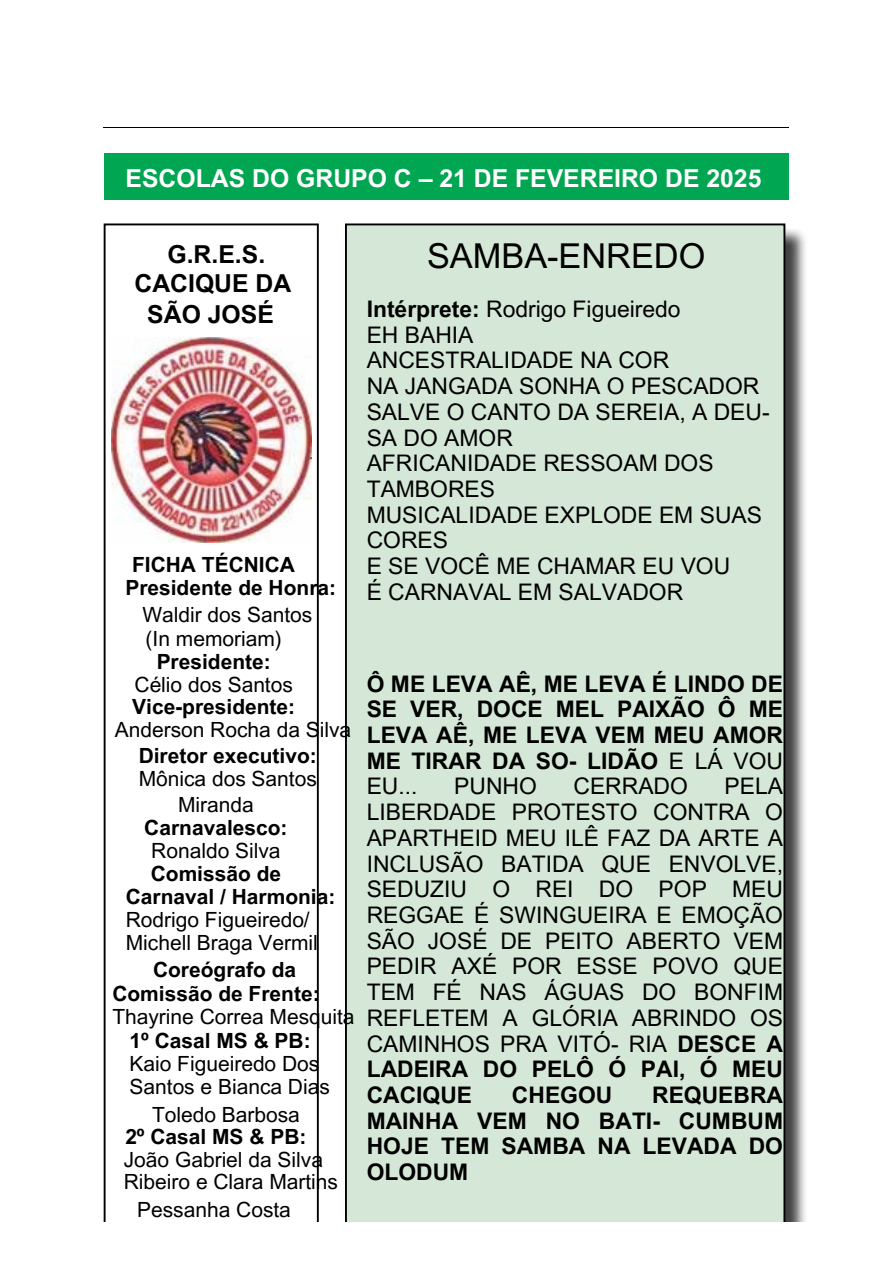
<style>
.page{position:relative;width:894px;height:1263px;background:#fff}
.page>*{position:absolute;margin:0;border:0;box-sizing:border-box;transform-origin:0 0}
.t1{font:34.35px "Arial MT Pro";color:#000}
.t2{font:700 24.75px "Arial MT Pro";color:#fff}
.t3{font:700 24.75px/28.5px "Arial MT Pro";color:#000;text-align:center}
.t4{font:22.8px/25.7px "Arial MT Pro";color:#000;text-align:justify}
.t5{font:700 22.8px/25.7px "Arial MT Pro";color:#000;text-align:justify}
.t6{font:21px/22.8px "Arial MT Pro";color:#000}
.t7{font:700 21px/22.8px "Arial MT Pro";color:#000}
.s1{font-weight:400}
.s2{font-weight:700}
</style>
<div class="page">
<hr style="left:103px;top:127px;width:685px;height:1px;background:#000">
<img style="left:785px;top:226px;width:21px;height:996px">
<div style="left:104px;top:153px;width:684px;height:47px;background:#00a651"></div>
<div style="left:345px;top:223px;width:440px;height:999px;background:#d5e8d8"></div>
<svg style="left:104px;top:223px;width:215px;height:999px"></svg>
<p class="t2" style="left:125px;top:169px;width:637px">ESCOLAS DO GRUPO C – 21 DE FEVEREIRO DE 2025</p>
<p class="t3" style="left:134px;top:243px;width:158px">G.R.E.S.<br>CACIQUE DA</p>
<p class="t3" style="left:147px;top:303px;width:128px">SÃO JOSÉ</p>
<p class="t7" style="left:125px;top:556px;width:212px;text-indent:7px">FICHA TÉCNICA<br>Presidente de Honra:</p>
<p class="t6" style="left:142px;top:606px;width:171px">Waldir dos Santos</p>
<p class="t6" style="left:146px;top:630px;width:138px">(In memoriam)</p>
<p class="t7" style="left:157px;top:653px;width:116px">Presidente:</p>
<p class="t6" style="left:134px;top:675px;width:160px">Célio dos Santos</p>
<p class="t7" style="left:132px;top:698px;width:164px">Vice-presidente:</p>
<p class="t6" style="left:115px;top:721px;width:238px">Anderson Rocha da Silva</p>
<p class="t7" style="left:139px;top:747px;width:180px">Diretor executivo:<br><span class="s1">Mônica dos Santos</span></p>
<p class="t6" style="left:178px;top:796px;width:77px">Miranda</p>
<p class="t7" style="left:144px;top:819px;width:145px">Carnavalesco:</p>
<p class="t6" style="left:151px;top:842px;width:131px">Ronaldo Silva</p>
<p class="t7" style="left:151px;top:865px;width:132px">Comissão de</p>
<p class="t7" style="left:126px;top:888px;width:211px">Carnaval / Harmonia:</p>
<p class="t6" style="left:126px;top:911px;width:185px">Rodrigo Figueiredo/</p>
<p class="t6" style="left:126px;top:933px;width:193px">Michell Braga Vermil</p>
<p class="t7" style="left:153px;top:961px;width:145px">Coreógrafo da</p>
<p class="t6" style="left:112px;top:985px;width:244px"><span class="s2">Comissão de Frente:<br></span>Thayrine Correa Mesquita</p>
<p class="t6" style="left:129px;top:1032px;width:202px"><span class="s2">1º Casal MS &amp; PB:<br></span>Kaio Figueiredo Dos<br>Santos e Bianca Dias</p>
<p class="t6" style="left:152px;top:1106px;width:149px">Toledo Barbosa</p>
<p class="t6" style="left:124px;top:1127px;width:216px"><span class="s2">2º Casal MS &amp; PB:<br></span>João Gabriel da Silva<br>Ribeiro e Clara Martins</p>
<p class="t6" style="left:137px;top:1201px;width:155px">Pessanha Costa</p>
<p class="t1" style="left:427px;top:243px;width:280px">SAMBA-ENREDO</p>
<p class="t4" style="left:366px;top:299px;width:404px;text-align:left"><span class="s2">Intérprete:</span> Rodrigo Figueiredo<br>EH BAHIA<br>ANCESTRALIDADE NA COR<br>NA JANGADA SONHA O PESCADOR<br>SALVE O CANTO DA SEREIA, A DEU-<br>SA DO AMOR<br>AFRICANIDADE RESSOAM DOS<br>TAMBORES<br>MUSICALIDADE EXPLODE EM SUAS<br>CORES<br>E SE VOCÊ ME CHAMAR EU VOU<br>É CARNAVAL EM SALVADOR</p>
<p class="t5" style="left:366px;top:674px;width:418px">Ô ME LEVA AÊ, ME LEVA É LINDO DE SE VER, DOCE MEL PAIXÃO Ô ME LEVA AÊ, ME LEVA VEM MEU AMOR ME TIRAR DA SO- LIDÃO <span class="s1">E LÁ VOU EU...</span></p>
<p class="t4" style="left:454px;top:776px;width:84px">PUNHO</p>
<p class="t4" style="left:573px;top:776px;width:116px">CERRADO</p>
<p class="t4" style="left:366px;top:776px;width:418px;text-indent:358px">PELA LIBERDADE PROTESTO CONTRA O APARTHEID MEU ILÊ FAZ DA ARTE A INCLUSÃO BATIDA QUE ENVOLVE, SEDUZIU O REI DO POP MEU REGGAE É SWINGUEIRA E EMOÇÃO SÃO JOSÉ DE PEITO ABERTO VEM PEDIR AXÉ POR ESSE POVO QUE TEM FÉ NAS ÁGUAS DO BONFIM REFLETEM A GLÓRIA ABRINDO OS CAMINHOS PRA VITÓ- RIA <span class="s2">DESCE A LADEIRA DO PELÔ Ó PAI, Ó MEU CACIQUE</span></p>
<p class="t5" style="left:366px;top:1085px;width:418px;text-indent:285px">REQUEBRA MAINHA VEM NO BATI- CUMBUM HOJE TEM SAMBA NA LEVADA DO OLODUM</p>
<p class="t5" style="left:512px;top:1085px;width:102px">CHEGOU</p>
</div>
